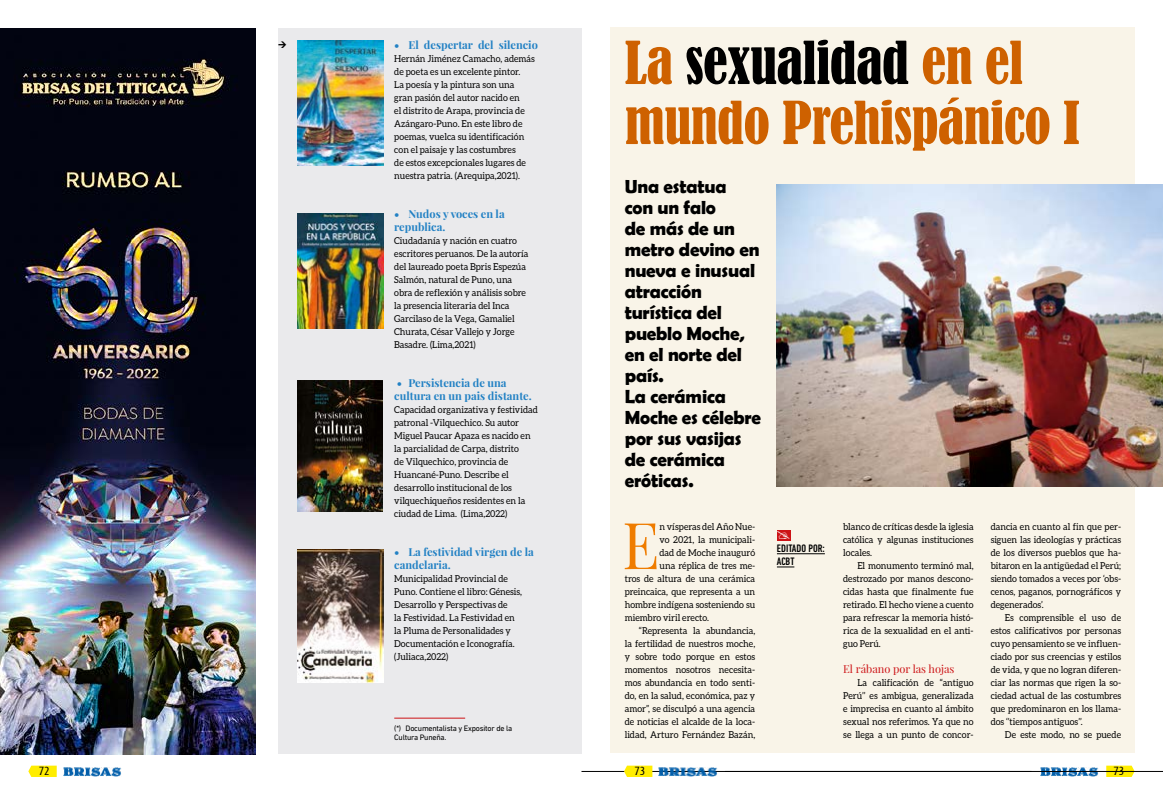
<style>
.page{position:relative;width:1163px;height:794px;background:#fff}
.page>*{position:absolute;margin:0;border:0;box-sizing:border-box;transform-origin:0 0}
.t1{font:64.6px "Playfair Display";color:#ef7c00;scale:.95 1}
.t2{font:condensed 55px/60px "Bernard";letter-spacing:-.01em;color:#ce6100}
.t3{font:700 19px/21px "Berlin Sans FB Demi";letter-spacing:-.01em;color:#000}
.t4{font:12px "Dax Condensed";color:#000}
.t5{font:700 11px/13px "Playfair Display";color:#2281c4}
.t6{font:11px "Playfair Display";color:#cd1316}
.t7{font:500 condensed 11px/13.2px "DIN Next LT Pro";color:#000}
.t8{font:9.5px/13px "Aleo";color:#000;text-align:justify;scale:.95 1}
.t9{font:8px/9px "DIN Next LT Pro";letter-spacing:-.025em;color:#000}
.s1{color:#000}
</style>
<div class="page">
<hr style="left:581px;top:771px;width:450px;height:1px;background:#000">
<svg style="left:1106px;top:765px;width:28px;height:12px"></svg>
<svg style="left:28px;top:765px;width:29px;height:12px"></svg>
<img style="left:63px;top:767px;width:58px;height:9px">
<img style="left:1040px;top:767px;width:58px;height:9px">
<div style="left:610px;top:27px;width:524px;height:726px;background:#f9f4e8"></div>
<div style="left:278px;top:28px;width:303px;height:726px;background:#eaeaec"></div>
<hr style="left:394px;top:718px;width:71px;height:1px;background:#cd1316">
<img style="left:298px;top:214px;width:85px;height:114px">
<img style="left:298px;top:549px;width:85px;height:133px">
<img style="left:297px;top:381px;width:86px;height:131px">
<img style="left:298px;top:41px;width:85px;height:125px">
<img style="left:0;top:28px;width:256px;height:726px">
<hr style="left:725px;top:771px;width:437px;height:1px;background:#000">
<svg style="left:624px;top:765px;width:28px;height:12px"></svg>
<img style="left:658px;top:767px;width:59px;height:9px">
<svg style="left:777px;top:530px;width:13px;height:10px"></svg>
<hr style="left:776px;top:553px;width:48px;height:1px;background:#000">
<svg style="left:777px;top:567px;width:17px;height:1px"></svg>
<img style="left:776px;top:185px;width:386px;height:301px">
<svg style="left:777px;top:531px;width:13px;height:8px"></svg>
<p class="t5" style="left:394px;top:38px;width:145px">• El despertar del silencio</p>
<p class="t8" style="left:394px;top:52px;width:149px;text-align:left">Hernán Jiménez Camacho, además de poeta es un excelente pintor.<br>La poesía y la pintura son una gran pasión del autor nacido en<br>el distrito de Arapa, provincia de<br>Azángaro-Puno. En este libro de poemas, vuelca su identificación con el paisaje y las costumbres<br>de estos excepcionales lugares de nuestra patria. (Arequipa,2021).</p>
<p class="t5" style="left:394px;top:207px;width:112px">• Nudos y voces en la republica.</p>
<p class="t8" style="left:394px;top:234px;width:143px;text-align:left">Ciudadanía y nación en cuatro escritores peruanos. De la autoría del laureado poeta Bpris Espezúa<br>Salmón, natural de Puno, una obra de reflexión y análisis sobre la presencia literaria del Inca<br>Garcilaso de la Vega, Gamaliel<br>Churata, César Vallejo y Jorge<br>Basadre. (Lima,2021)</p>
<p class="t5" style="left:394px;top:376px;width:139px">• Persistencia de una cultura en un pais distante.</p>
<p class="t8" style="left:394px;top:403px;width:153px;text-align:left">Capacidad organizativa y festividad patronal -Vilquechico. Su autor<br>Miguel Paucar Apaza es nacido en la parcialidad de Carpa, distrito<br>de Vilquechico, provincia de<br>Huancané-Puno. Describe el desarrollo institucional de los vilquechiqueños residentes en la ciudad de Lima. (Lima,2022)</p>
<p class="t5" style="left:394px;top:545px;width:141px">• La festividad virgen de la candelaria.</p>
<p class="t8" style="left:394px;top:572px;width:136px;text-align:left">Municipalidad Provincial de<br>Puno. Contiene el libro: Génesis,<br>Desarrollo y Perspectivas de<br>la Festividad. La Festividad en la Pluma de Personalidades y<br>Documentación e Iconografía. (Juliaca,2022)</p>
<p class="t9" style="left:394px;top:724px;width:119px">(*) Documentalista y Expositor de la<br>Cultura Puneña.</p>
<h2 class="t2" style="left:624px;top:34px;width:456px">La <span class="s1">sexualidad</span> en el mundo Prehispánico I</h2>
<h3 class="t3" style="left:624px;top:176px;width:138px">Una estatua<br>con un falo<br>de más de un metro devino en nueva e inusual atracción turística del pueblo Moche, en el norte del país.<br>La cerámica<br>Moche es célebre por sus vasijas de cerámica eróticas.</h3>
<h1 class="t1" style="left:622px;top:504px;width:41px">E</h1>
<p class="t8" style="left:659px;top:520px;width:102px">n vísperas del Año Nue-</p>
<p class="t8" style="left:659px;top:533px;width:102px">vo 2021, la municipali-</p>
<p class="t8" style="left:659px;top:546px;width:102px">dad de Moche inauguró</p>
<p class="t8" style="left:659px;top:559px;width:102px">una réplica de tres me-</p>
<p class="t8" style="left:624px;top:572px;width:139px">tros de altura de una cerámica</p>
<p class="t8" style="left:624px;top:585px;width:139px">preincaica, que representa a un</p>
<p class="t8" style="left:624px;top:598px;width:139px">hombre indígena sosteniendo su</p>
<p class="t8" style="left:624px;top:611px;width:90px">miembro viril erecto.</p>
<p class="t8" style="left:638px;top:624px;width:124px">“Representa la abundancia,</p>
<p class="t8" style="left:624px;top:637px;width:139px">la fertilidad de nuestros moche,</p>
<p class="t8" style="left:624px;top:650px;width:139px">y sobre todo porque en estos</p>
<p class="t8" style="left:624px;top:663px;width:139px">momentos nosotros necesita-</p>
<p class="t8" style="left:624px;top:676px;width:139px">mos abundancia en todo senti-</p>
<p class="t8" style="left:624px;top:689px;width:139px">do, en la salud, económica, paz y</p>
<p class="t8" style="left:624px;top:702px;width:139px">amor”, se disculpó a una agencia</p>
<p class="t8" style="left:624px;top:715px;width:139px">de noticias el alcalde de la loca-</p>
<p class="t8" style="left:624px;top:728px;width:139px">lidad, Arturo Fernández Bazán,</p>
<p class="t7" style="left:776px;top:542px;width:49px">EDITADO POR:<br>ACBT</p>
<p class="t8" style="left:843px;top:520px;width:139px">blanco de críticas desde la iglesia católica y algunas instituciones locales.</p>
<p class="t8" style="left:843px;top:559px;width:139px;text-indent:14px">El monumento terminó mal, destrozado por manos descono&shy;cidas hasta que finalmente fue retirado. El hecho viene a cuento para refrescar la memoria histó&shy;rica de la sexualidad en el anti&shy;guo Perú.</p>
<p class="t6" style="left:843px;top:662px;width:113px">El rábano por las hojas</p>
<p class="t8" style="left:843px;top:676px;width:139px;text-indent:14px">La calificación de “antiguo Perú’’ es ambigua, generalizada e imprecisa en cuanto al ámbito sexual nos referimos. Ya que no se llega a un punto de concor-</p>
<p class="t8" style="left:990px;top:520px;width:139px">dancia en cuanto al fin que per&shy;siguen las ideologías y prácticas de los diversos pueblos que ha&shy;bitaron en la antigüedad el Perú; siendo tomados a veces por ‘obs&shy;cenos, paganos, pornográficos y degenerados’.</p>
<p class="t8" style="left:990px;top:611px;width:139px;text-indent:14px">Es comprensible el uso de estos calificativos por personas cuyo pensamiento se ve influen&shy;ciado por sus creencias y estilos de vida, y que no logran diferen&shy;ciar las normas que rigen la so&shy;ciedad actual de las costumbres que predominaron en los llama&shy;dos ‘’tiempos antiguos’’.</p>
<p class="t8" style="left:1004px;top:728px;width:124px">De este modo, no se puede</p>
<p class="t4" style="left:39px;top:764px;width:12px">72</p>
<p class="t4" style="left:1113px;top:764px;width:12px">73</p>
<p class="t4" style="left:634px;top:764px;width:12px">73</p>
</div>
